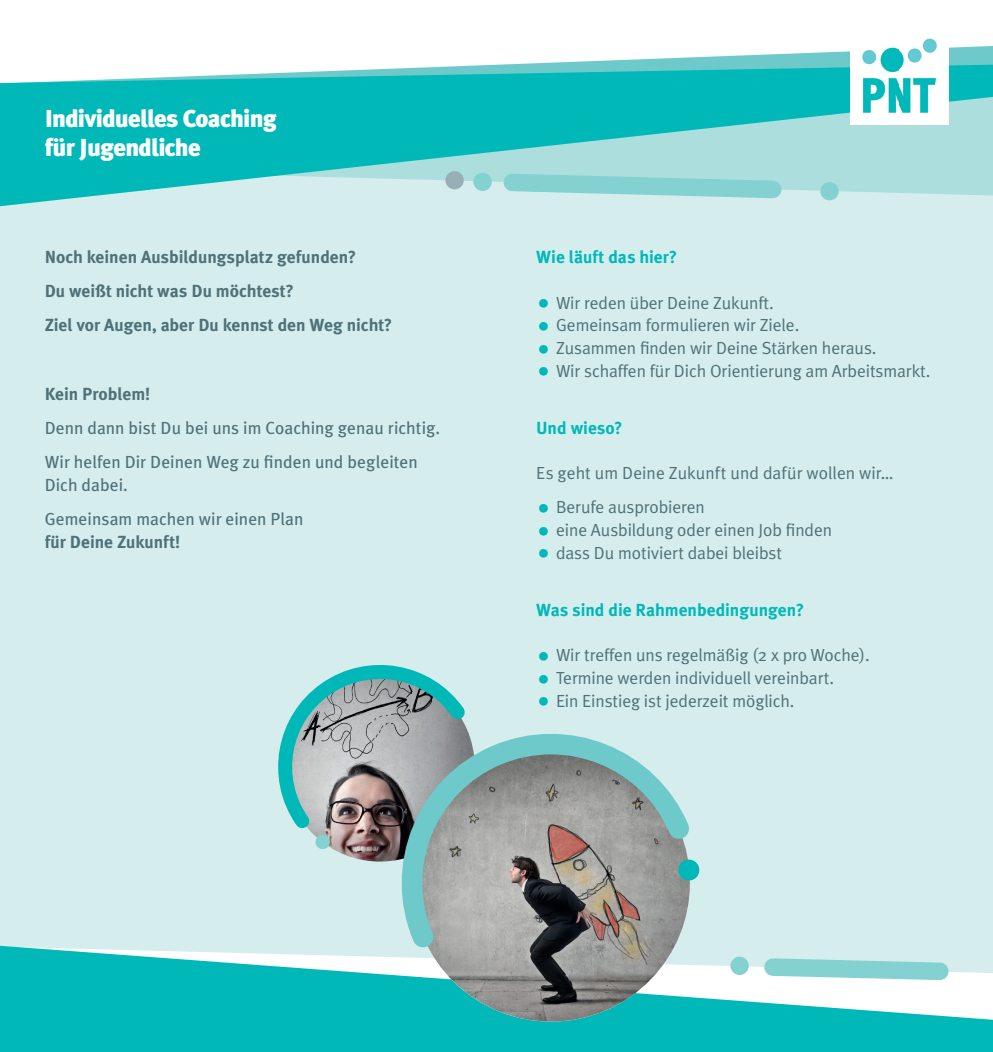
<style>
.page{position:relative;width:993px;height:1052px;background:#fff}
.page>*{position:absolute;margin:0;border:0;box-sizing:border-box;transform-origin:0 0}
.t1{font:900 24.5px/29.4px "Meta Plus";letter-spacing:-.03em;color:#fff}
.t2{font:17.5px "Meta Plus Normal";letter-spacing:-.005em;color:#4f7177}
.t3{font:700 17.5px/34.1px "Meta Plus";color:#4f7177}
.t4{font:17.5px/34.1px "Meta Plus";color:#4f7177}
.t5{font:700 17.5px "Meta Plus";letter-spacing:-.005em;color:#00b8b8}
.s1{font-size:24.5px;color:#00b8b8}
</style>
<div class="page">
<div style="left:0;top:92px;width:992px;height:960px;background:#d5eded"></div>
<svg style="left:491px;top:46px;width:501px;height:19px"></svg>
<svg style="left:0;top:65px;width:992px;height:141px;fill:#00b8b8"></svg>
<svg style="left:0;top:945px;width:992px;height:107px;fill:#00b8b8"></svg>
<div style="left:850px;top:26px;width:97px;height:98px;background:#fff"></div>
<img style="left:849px;top:38px;width:99px;height:85px">
<img style="left:335px;top:850px;width:58px;height:12px">
<svg style="left:278px;top:665px;width:187px;height:185px"></svg>
<svg style="left:494px;top:164px;width:296px;height:42px"></svg>
<div style="left:473px;top:173px;width:18px;height:18px;background:#84d1d1;border-radius:50%"></div>
<svg style="left:754px;top:949px;width:203px;height:40px"></svg>
<div style="left:730px;top:956px;width:18px;height:19px;background:#84d1d1;border-radius:50%"></div>
<div style="left:445px;top:171px;width:18px;height:18px;background:#98afb5;border-radius:50%"></div>
<div style="left:820px;top:182px;width:18px;height:18px;background:#84d1d1;border-radius:50%"></div>
<div style="left:393px;top:1022px;width:315px;height:18px;background:#00b8b8"></div>
<img style="left:393px;top:945px;width:315px;height:77px">
<svg style="left:393px;top:725px;width:312px;height:239px"></svg>
<svg style="left:676px;top:858px;width:24px;height:24px"></svg>
<h1 class="t1" style="left:45px;top:103px;width:233px">Individuelles Coaching für Jugendliche</h1>
<p class="t3" style="left:45px;top:240px;width:349px">Noch keinen Ausbildungsplatz gefunden?<br>Du weißt nicht was Du möchtest?<br>Ziel vor Augen, aber Du kennst den Weg nicht?</p>
<p class="t3" style="left:45px;top:376px;width:107px">Kein Problem!</p>
<p class="t4" style="left:45px;top:410px;width:397px">Denn dann bist Du bei uns im Coaching genau richtig.<br>Wir helfen Dir Deinen Weg zu finden und begleiten</p>
<p class="t4" style="left:45px;top:467px;width:260px">Dich dabei.<br>Gemeinsam machen wir einen Plan</p>
<p class="t3" style="left:45px;top:524px;width:137px">für Deine Zukunft!</p>
<p class="t5" style="left:536px;top:247px;width:142px">Wie läuft das hier?</p>
<p class="t2" style="left:537px;top:292px;width:238px"><span class="s1">•</span> Wir reden über Deine Zukunft.</p>
<p class="t2" style="left:537px;top:315px;width:263px"><span class="s1">•</span> Gemeinsam formulieren wir Ziele.</p>
<p class="t2" style="left:537px;top:338px;width:340px"><span class="s1">•</span> Zusammen finden wir Deine Stärken heraus.</p>
<p class="t2" style="left:537px;top:361px;width:394px"><span class="s1">•</span> Wir schaffen für Dich Orientierung am Arbeitsmarkt.</p>
<p class="t5" style="left:536px;top:417px;width:88px">Und wieso?</p>
<p class="t2" style="left:536px;top:463px;width:358px">Es geht um Deine Zukunft und dafür wollen wir…</p>
<p class="t2" style="left:537px;top:497px;width:169px"><span class="s1">•</span> Berufe ausprobieren</p>
<p class="t2" style="left:537px;top:520px;width:296px"><span class="s1">•</span> eine Ausbildung oder einen Job finden</p>
<p class="t2" style="left:537px;top:543px;width:246px"><span class="s1">•</span> dass Du motiviert dabei bleibst</p>
<p class="t5" style="left:536px;top:599px;width:269px">Was sind die Rahmenbedingungen?</p>
<p class="t2" style="left:537px;top:645px;width:334px"><span class="s1">•</span> Wir treffen uns regelmäßig (2 x pro Woche).</p>
<p class="t2" style="left:537px;top:668px;width:298px"><span class="s1">•</span> Termine werden individuell vereinbart.</p>
<p class="t2" style="left:537px;top:690px;width:258px"><span class="s1">•</span> Ein Einstieg ist jederzeit möglich.</p>
</div>
